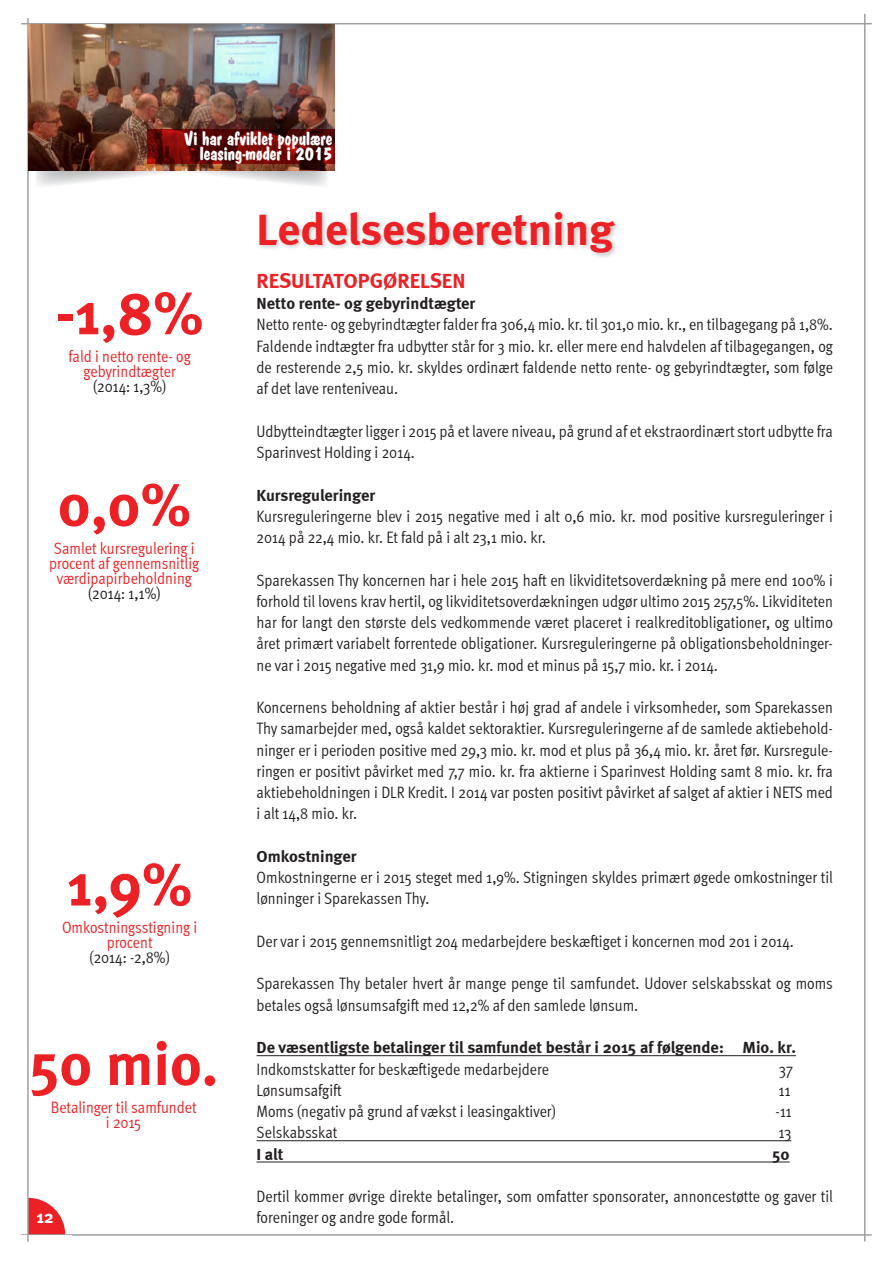
<style>
.page{position:relative;width:893px;height:1263px;background:#fff}
.page>*{position:absolute;margin:0;border:0;box-sizing:border-box;transform-origin:0 0}
.INFO_tal_i_spalte{font:700 60px "Meta";color:#ec2125}
.Overskrift{font:700 45px "Meta";color:#ec2125}
.Rubrik_-_over_tekst{font:21px "Meta Bold LF";color:#ec2125}
.Billedtekst{font:19.5px "Joan";color:#fff}
.t1{font:700 18px "Meta";color:#fff}
.Børdtekst{font:16.5px/21.3px "Meta Cond Normal";color:#231f20}
.INFO_tekst_i_spalte{font:16.5px/15px "Meta Cond Normal";color:#ec2125;text-align:center}
.Børdtekst-2{font:700 16.5px "Meta";color:#231f20}
.Brødtekst_-_fed{font:700 16.5px "Meta";color:#231f20}
.INFO_tekst_i_spalte-2{font:16.5px "Meta Cond Normal";color:#231f20}
</style>
<div class="page">
<svg style="left:29px;top:1198px;width:36px;height:36px"></svg>
<hr style="left:864px;top:14px;width:2px;height:1227px;background:#9d9fa2">
<hr style="left:21px;top:23px;width:851px;height:1px;background:#9d9fa2">
<hr style="left:21px;top:1234px;width:851px;height:2px;background:#9d9fa2">
<hr style="left:27px;top:18px;width:2px;height:1223px;background:#9d9fa2">
<svg style="left:36px;top:171px;width:292px;height:15px"></svg>
<div style="left:257px;top:209px;width:364px;height:51px;background:#231f20;opacity:.24"></div>
<hr style="left:257px;top:1055px;width:539px;height:1px;background:#231f20">
<hr style="left:257px;top:1140px;width:534px;height:1px;background:#231f20">
<hr style="left:257px;top:1162px;width:533px;height:1px;background:#231f20">
<img style="left:29px;top:25px;width:305px;height:146px">
<svg style="left:147px;top:129px;width:188px;height:35px"></svg>
<p class="Billedtekst" style="left:184px;top:127px;width:150px">Vi har afviklet populære</p>
<p class="Billedtekst" style="left:200px;top:142px;width:134px">leasing-møder i 2015</p>
<p class="INFO_tal_i_spalte" style="left:56px;top:278px;width:149px">-1,8%</p>
<p class="INFO_tekst_i_spalte" style="left:69px;top:349px;width:124px">fald i netto rente- og</p>
<p class="INFO_tekst_i_spalte" style="left:84px;top:364px;width:94px">gebyrindtægter</p>
<p class="INFO_tekst_i_spalte-2" style="left:93px;top:377px;width:75px">(2014: 1,3%)</p>
<p class="INFO_tal_i_spalte" style="left:58px;top:469px;width:135px">0,0%</p>
<p class="INFO_tekst_i_spalte" style="left:49px;top:540px;width:152px">Samlet kursregulering i procent af gennemsnitlig værdipapirbeholdning</p>
<p class="INFO_tekst_i_spalte-2" style="left:88px;top:583px;width:74px">(2014: 1,1%)</p>
<p class="INFO_tal_i_spalte" style="left:67px;top:849px;width:127px">1,9%</p>
<p class="INFO_tekst_i_spalte" style="left:62px;top:920px;width:137px">Omkostningsstigning i procent</p>
<p class="INFO_tekst_i_spalte-2" style="left:90px;top:948px;width:82px">(2014: -2,8%)</p>
<p class="INFO_tal_i_spalte" style="left:29px;top:1028px;width:191px">50 mio.</p>
<p class="INFO_tekst_i_spalte" style="left:51px;top:1099px;width:147px">Betalinger til samfundet</p>
<p class="INFO_tekst_i_spalte" style="left:106px;top:1114px;width:37px">i 2015</p>
<p class="t1" style="left:36px;top:1206px;width:19px">12</p>
<p class="Overskrift" style="left:257px;top:202px;width:359px">Ledelsesberetning</p>
<p class="Rubrik_-_over_tekst" style="left:257px;top:268px;width:210px">RESULTATOPGØRELSEN</p>
<p class="Brødtekst_-_fed" style="left:257px;top:294px;width:220px">Netto rente- og gebyrindtægter</p>
<p class="Børdtekst" style="left:257px;top:314px;width:578px;text-align:justify">Netto rente- og gebyrindtægter falder fra 306,4 mio. kr. til 301,0 mio. kr., en tilbagegang på 1,8%.<br>Faldende indtægter fra udbytter står for 3 mio. kr. eller mere end halvdelen af tilbagegangen, og de resterende 2,5 mio. kr. skyldes ordinært faldende netto rente- og gebyrindtægter, som følge af det lave renteniveau.</p>
<p class="Børdtekst" style="left:257px;top:420px;width:578px">Udbytteindtægter ligger i 2015 på et lavere niveau, på grund af et ekstraordinært stort udbytte fra<br>Sparinvest Holding i 2014.</p>
<p class="Brødtekst_-_fed" style="left:257px;top:485px;width:120px">Kursreguleringer</p>
<p class="Børdtekst" style="left:257px;top:505px;width:578px">Kursreguleringerne blev i 2015 negative med i alt 0,6 mio. kr. mod positive kursreguleringer i<br>2014 på 22,4 mio. kr. Et fald på i alt 23,1 mio. kr.</p>
<p class="Børdtekst" style="left:257px;top:569px;width:578px;text-align:justify">Sparekassen Thy koncernen har i hele 2015 haft en likviditetsoverdækning på mere end 100% i forhold til lovens krav hertil, og likviditetsoverdækningen udgør ultimo 2015 257,5%. Likviditeten har for langt den største dels vedkommende været placeret i realkreditobligationer, og ultimo året primært variabelt forrentede obligationer. Kursreguleringerne på obligationsbeholdninger&shy;ne var i 2015 negative med 31,9 mio. kr. mod et minus på 15,7 mio. kr. i 2014.</p>
<p class="Børdtekst" style="left:257px;top:697px;width:578px;text-align:justify">Koncernens beholdning af aktier består i høj grad af andele i virksomheder, som Sparekassen Thy samarbejder med, også kaldet sektoraktier. Kursreguleringerne af de samlede aktiebehold&shy;ninger er i perioden positive med 29,3 mio. kr. mod et plus på 36,4 mio. kr. året før. Kursregule&shy;ringen er positivt påvirket med 7,7 mio. kr. fra aktierne i Sparinvest Holding samt 8 mio. kr. fra aktiebeholdningen i DLR Kredit. I 2014 var posten positivt påvirket af salget af aktier i NETS med i alt 14,8 mio. kr.</p>
<p class="Brødtekst_-_fed" style="left:257px;top:846px;width:102px">Omkostninger</p>
<p class="Børdtekst" style="left:257px;top:867px;width:578px">Omkostningerne er i 2015 steget med 1,9%. Stigningen skyldes primært øgede omkostninger til lønninger i Sparekassen Thy.</p>
<p class="Børdtekst" style="left:257px;top:930px;width:539px">Der var i 2015 gennemsnitligt 204 medarbejdere beskæftiget i koncernen mod 201 i 2014.</p>
<p class="Børdtekst" style="left:257px;top:973px;width:578px">Sparekassen Thy betaler hvert år mange penge til samfundet. Udover selskabsskat og moms betales også lønsumsafgift med 12,2% af den samlede lønsum.</p>
<p class="Børdtekst-2" style="left:257px;top:1038px;width:541px">De væsentligste betalinger til samfundet består i 2015 af følgende: Mio. kr.</p>
<p class="Børdtekst" style="left:257px;top:1058px;width:294px">Indkomstskatter for beskæftigede medarbejdere</p>
<p class="Børdtekst" style="left:779px;top:1058px;width:16px">37</p>
<p class="Børdtekst" style="left:257px;top:1079px;width:87px">Lønsumsafgift</p>
<p class="Børdtekst" style="left:779px;top:1079px;width:13px">11</p>
<p class="Børdtekst" style="left:257px;top:1101px;width:301px">Moms (negativ på grund af vækst i leasingaktiver)</p>
<p class="Børdtekst" style="left:776px;top:1101px;width:18px">-11</p>
<p class="Børdtekst" style="left:257px;top:1122px;width:82px">Selskabsskat</p>
<p class="Børdtekst" style="left:779px;top:1122px;width:14px">13</p>
<p class="Børdtekst-2" style="left:257px;top:1144px;width:28px">I alt</p>
<p class="Børdtekst-2" style="left:772px;top:1144px;width:19px">50</p>
<p class="Børdtekst" style="left:257px;top:1186px;width:578px">Dertil kommer øvrige direkte betalinger, som omfatter sponsorater, annoncestøtte og gaver til foreninger og andre gode formål.</p>
</div>
